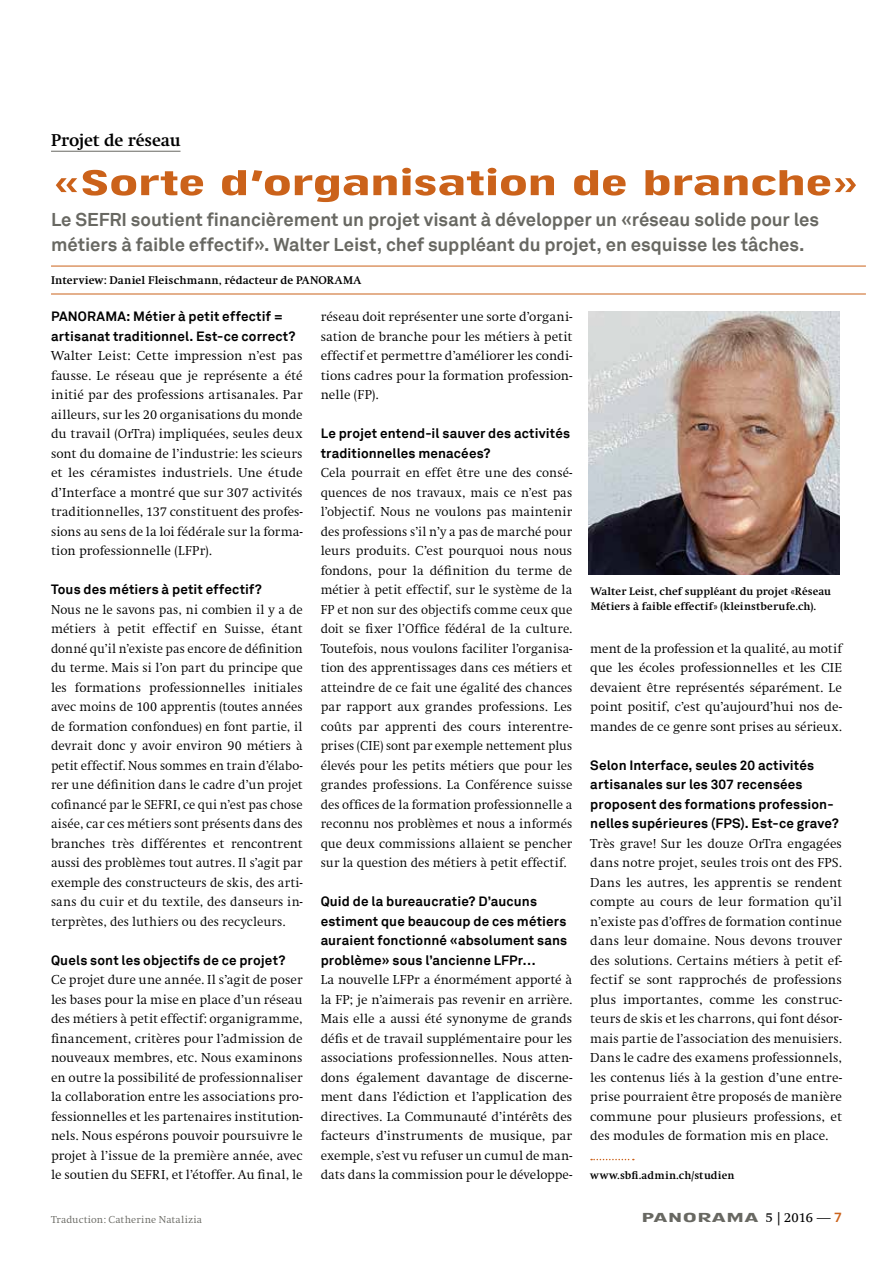
<style>
.page{position:relative;width:893px;height:1263px;background:#fff}
.page>*{position:absolute;margin:0;border:0;box-sizing:border-box;transform-origin:0 0}
.t1{font:37.05px "Rundfunk Grotesk Com";letter-spacing:-.035em;color:#cb621a;scale:1.35 1}
.t2{font:700 18.6px/24.8px "Akkurat";letter-spacing:-.005em;color:#686862}
.t3{font:700 17.7px "Swift";letter-spacing:-.01em;color:#000}
.t4{font:300 13.5px/19.5px "Swift";color:#000;text-align:justify}
.t5{font:700 13.5px/19.5px "Akkurat";letter-spacing:.01em;color:#000}
.t6{font:13.5px "Rundfunk Grotesk Com";color:#686862;scale:1.5 1}
.t7{font:700 11.55px "Swift";letter-spacing:.02em;color:#000}
.t8{font:700 11.25px/15px "Swift";letter-spacing:.01em;color:#000}
.t9{font:300 10.5px "Swift";letter-spacing:.01em;color:#686862}
.s1{font-family:"Swift Com";color:#000}
.s2{font-family:"Swift";font-weight:300;color:#000}
.s3{font-family:"Akkurat";font-weight:700;color:#cb621a}
</style>
<div class="page">
<hr style="left:51px;top:151px;width:129px;height:1px;background:#686862">
<hr style="left:51px;top:266px;width:815px;height:1px;background:#cb621a">
<hr style="left:51px;top:294px;width:815px;height:1px;background:#cb621a">
<svg style="left:591px;top:1159px;width:43px;height:1px"></svg>
<img style="left:589px;top:311px;width:251px;height:264px">
<h3 class="t3" style="left:51px;top:131px;width:131px">Projet de réseau</h3>
<h1 class="t1" style="left:51px;top:161px;width:601px">«Sorte d’organisation de branche»</h1>
<h2 class="t2" style="left:51px;top:208px;width:770px">Le SEFRI soutient financièrement un projet visant à développer un «réseau solide pour les métiers à faible effectif». Walter Leist, chef suppléant du projet, en esquisse les tâches.</h2>
<p class="t7" style="left:51px;top:273px;width:312px">Interview: Daniel Fleischmann, rédacteur de PANORAMA</p>
<p class="t5" style="left:51px;top:307px;width:246px">PANORAMA: Métier à petit effectif = artisanat traditionnel. Est-ce correct?</p>
<p class="t4" style="left:51px;top:346px;width:253px">Walter Leist: Cette impression n’est pas fausse. Le réseau que je représente a été initié par des professions artisanales. Par ailleurs, sur les 20 organisations du monde du travail (OrTra) impliquées, seules deux sont du domaine de l’industrie: les scieurs et les céramistes industriels. Une étude d’Interface a montré que sur 307 activités traditionnelles, 137 constituent des profes&shy;sions au sens de la loi fédérale sur la forma&shy;tion professionnelle (LFPr).</p>
<p class="t5" style="left:51px;top:580px;width:212px">Tous des métiers à petit effectif?</p>
<p class="t4" style="left:51px;top:600px;width:253px">Nous ne le savons pas, ni combien il y a de métiers à petit effectif en Suisse, étant donné qu’il n’existe pas encore de définition du terme. Mais si l’on part du principe que les formations professionnelles initiales avec moins de 100 apprentis (toutes années de formation confondues) en font partie, il devrait donc y avoir environ 90 métiers à petit effectif. Nous sommes en train d’élabo&shy;rer une définition dans le cadre d’un projet cofinancé par le SEFRI, ce qui n’est pas chose aisée, car ces métiers sont présents dans des branches très différentes et rencontrent aussi des problèmes tout autres. Il s’agit par exemple des constructeurs de skis, des arti&shy;sans du cuir et du textile, des danseurs in&shy;terprètes, des luthiers ou des recycleurs.</p>
<p class="t5" style="left:51px;top:950px;width:236px">Quels sont les objectifs de ce projet?</p>
<p class="t4" style="left:51px;top:970px;width:253px">Ce projet dure une année. Il s’agit de poser les bases pour la mise en place d’un réseau des métiers à petit effectif: organigramme, financement, critères pour l’admission de nouveaux membres, etc. Nous examinons en outre la possibilité de professionnaliser la collaboration entre les associations pro&shy;fessionnelles et les partenaires institution&shy;nels. Nous espérons pouvoir poursuivre le projet à l’issue de la première année, avec le soutien du SEFRI, et l’étoffer. Au final, le</p>
<p class="t4" style="left:321px;top:307px;width:253px">réseau doit représenter une sorte d’organi&shy;sation de branche pour les métiers à petit effectif et permettre d’améliorer les condi&shy;tions cadres pour la formation profession&shy;nelle (FP).</p>
<p class="t5" style="left:321px;top:424px;width:251px">Le projet entend-il sauver des activités traditionnelles menacées?</p>
<p class="t4" style="left:321px;top:463px;width:253px">Cela pourrait en effet être une des consé&shy;quences de nos travaux, mais ce n’est pas l’objectif. Nous ne voulons pas maintenir des professions s’il n’y a pas de marché pour leurs produits. C’est pourquoi nous nous fondons, pour la définition du terme de métier à petit effectif, sur le système de la FP et non sur des objectifs comme ceux que doit se fixer l’Office fédéral de la culture.<br>Toutefois, nous voulons faciliter l’organisa&shy;tion des apprentissages dans ces métiers et atteindre de ce fait une égalité des chances par rapport aux grandes professions. Les coûts par apprenti des cours interentre&shy;prises (CIE) sont par exemple nettement plus élevés pour les petits métiers que pour les grandes professions. La Conférence suisse des offices de la formation professionnelle a reconnu nos problèmes et nous a informés que deux commissions allaient se pencher sur la question des métiers à petit effectif.</p>
<p class="t5" style="left:321px;top:892px;width:248px">Quid de la bureaucratie? D’aucuns estiment que beaucoup de ces métiers auraient fonctionné «absolument sans problème» sous l’ancienne LFPr…</p>
<p class="t4" style="left:321px;top:970px;width:253px">La nouvelle LFPr a énormément apporté à la FP; je n’aimerais pas revenir en arrière.<br>Mais elle a aussi été synonyme de grands défis et de travail supplémentaire pour les associations professionnelles. Nous atten&shy;dons également davantage de discerne&shy;ment dans l’édiction et l’application des directives. La Communauté d’intérêts des facteurs d’instruments de musique, par exemple, s’est vu refuser un cumul de man&shy;dats dans la commission pour le développe-</p>
<p class="t8" style="left:591px;top:584px;width:242px">Walter Leist, chef suppléant du projet «Réseau<br>Métiers à faible effectif» (kleinstberufe.ch).</p>
<p class="t4" style="left:590px;top:639px;width:253px">ment de la profession et la qualité, au motif que les écoles professionnelles et les CIE devaient être représentés séparément. Le point positif, c’est qu’aujourd’hui nos de&shy;mandes de ce genre sont prises au sérieux.</p>
<p class="t5" style="left:590px;top:755px;width:250px">Selon Interface, seules 20 activités artisanales sur les 307 recensées proposent des formations profession&shy;nelles supérieures (FPS). Est-ce grave?</p>
<p class="t4" style="left:590px;top:834px;width:253px">Très grave! Sur les douze OrTra engagées dans notre projet, seules trois ont des FPS.<br>Dans les autres, les apprentis se rendent compte au cours de leur formation qu’il n’existe pas d’offres de formation continue dans leur domaine. Nous devons trouver des solutions. Certains métiers à petit ef&shy;fectif se sont rapprochés de professions plus importantes, comme les construc&shy;teurs de skis et les charrons, qui font désor&shy;mais partie de l’association des menuisiers.<br>Dans le cadre des examens professionnels, les contenus liés à la gestion d’une entre&shy;prise pourraient être proposés de manière commune pour plusieurs professions, et des modules de formation mis en place.</p>
<p class="t8" style="left:590px;top:1168px;width:146px">www.sbfi.admin.ch/studien</p>
<p class="t9" style="left:51px;top:1214px;width:153px">Traduction: Catherine Natalizia</p>
<p class="t6" style="left:641px;top:1210px;width:135px">PANORAMA <span class="s1">5 |2016</span> <span class="s2">—</span> <span class="s3">7</span></p>
</div>
